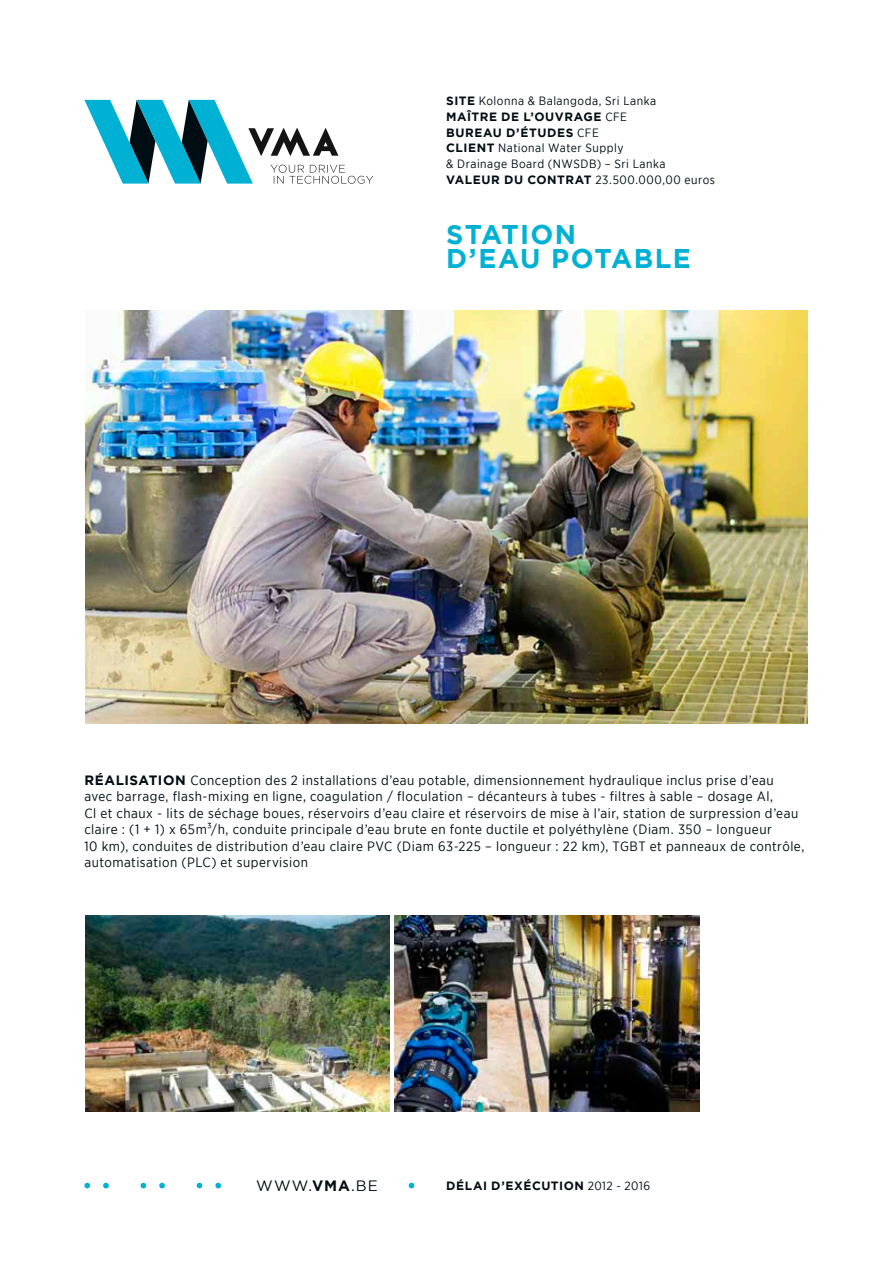
<style>
.page{position:relative;width:893px;height:1263px;background:#fff}
.page>*{position:absolute;margin:0;border:0;box-sizing:border-box;transform-origin:0 0}
.t1{font:700 27px/24px "Gotham";letter-spacing:.045em;color:#00b1d3}
.t2{font:15px "Gotham";color:#000d13}
.t3{font:13.5px/16.5px "Gotham Narrow";letter-spacing:.035em;color:#000d13}
.t4{font:12px/15.8px "Gotham Narrow";letter-spacing:.04em;color:#000d13}
.t5{font:700 12px/15.8px "Gotham";letter-spacing:.05em;color:#000d13}
.s1{font-family:"Gotham";font-weight:700}
.s2{font-family:"Gotham Narrow";font-weight:400}
.s3{font-weight:700}
</style>
<div class="page">
<svg style="left:84px;top:100px;width:289px;height:84px"></svg>
<svg style="left:84px;top:1183px;width:6px;height:5px"></svg>
<svg style="left:103px;top:1183px;width:6px;height:5px"></svg>
<svg style="left:141px;top:1183px;width:5px;height:5px"></svg>
<svg style="left:159px;top:1183px;width:6px;height:5px"></svg>
<svg style="left:197px;top:1183px;width:5px;height:5px"></svg>
<svg style="left:215px;top:1183px;width:6px;height:5px"></svg>
<svg style="left:409px;top:1183px;width:5px;height:5px"></svg>
<img style="left:85px;top:310px;width:723px;height:414px">
<img style="left:86px;top:916px;width:303px;height:195px">
<img style="left:394px;top:916px;width:306px;height:195px">
<p class="t4" style="left:446px;top:93px;width:211px"><span class="s1">SITE</span> Kolonna &amp; Balangoda, Sri Lanka</p>
<p class="t5" style="left:446px;top:109px;width:182px">MAÎTRE DE L’OUVRAGE <span class="s2">CFE<br></span>BUREAU D’ÉTUDES <span class="s2">CFE</span></p>
<p class="t4" style="left:446px;top:140px;width:270px"><span class="s1">CLIENT</span> National Water Supply<br>&amp; Drainage Board (NWSDB) – Sri Lanka<br><span class="s1">VALEUR DU CONTRAT</span> 23.500.000,00 euros</p>
<h1 class="t1" style="left:446px;top:222px;width:246px">STATION<br>D’EAU POTABLE</h1>
<p class="t3" style="left:84px;top:771px;width:721px"><span class="s1">RÉALISATION</span> Conception des 2 installations d’eau potable, dimensionnement hydraulique inclus prise d’eau avec barrage, flash-mixing en ligne, coagulation / floculation – décanteurs à tubes - filtres à sable – dosage Al,<br>Cl et chaux - lits de séchage boues, réservoirs d’eau claire et réservoirs de mise à l’air, station de surpression d’eau claire : (1 + 1) x 65m³/h, conduite principale d’eau brute en fonte ductile et polyéthylène (Diam. 350 – longueur<br>10 km), conduites de distribution d’eau claire PVC (Diam 63-225 – longueur : 22 km), TGBT et panneaux de contrôle, automatisation (PLC) et supervision</p>
<p class="t2" style="left:256px;top:1176px;width:123px">WWW.<span class="s3">VMA</span>.BE</p>
<p class="t5" style="left:446px;top:1177px;width:205px">DÉLAI D’EXÉCUTION <span class="s2">2012 - 2016</span></p>
</div>
